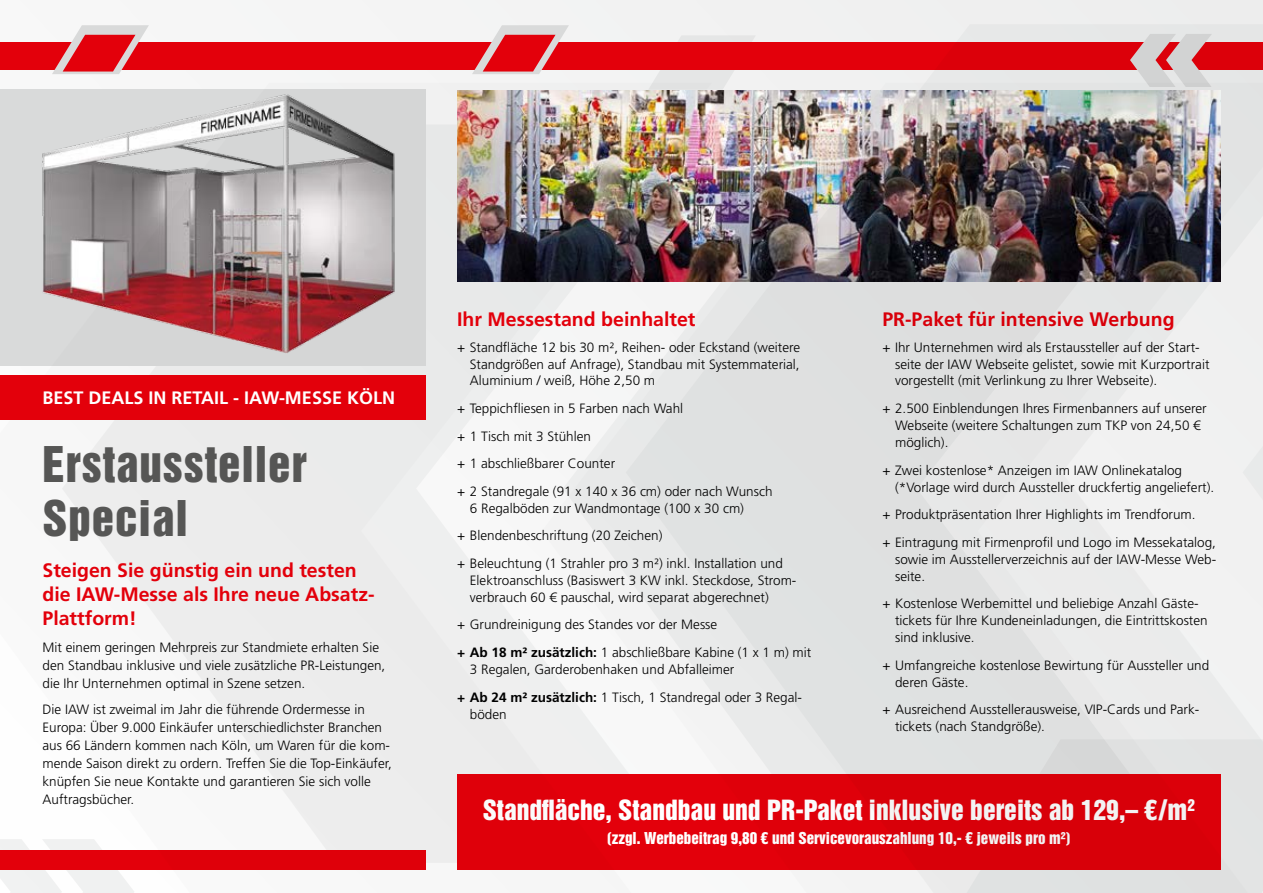
<style>
.page{position:relative;width:1263px;height:893px;background:#f4f4f4}
.page>*{position:absolute;margin:0;border:0;box-sizing:border-box;transform-origin:0 0}
.t1{font:45px/54px "Helvetica Inserat LT Std";letter-spacing:.02em;color:#565655}
.t2{font:25.5px "Helvetica Inserat LT Std";color:#fff}
.t3{font:700 19.5px/24px "Frutiger LT Pro";color:#e3000b}
.t4{font:700 18px "Frutiger LT Pro";color:#fff}
.t5{font:15px "Helvetica Inserat LT Std";color:#fff}
.t6{font:300 13.5px/17px "Frutiger LT Pro";color:#000}
.s1{font-weight:700}
</style>
<div class="page">
<div style="left:0;top:43px;width:1263px;height:27px;background:#e3000b"></div>
<svg style="left:52px;top:25px;width:97px;height:49px"></svg>
<svg style="left:472px;top:25px;width:97px;height:49px"></svg>
<svg style="left:626px;top:24px;width:637px;height:59px"></svg>
<img style="left:0;top:83px;width:1263px;height:810px">
<div style="left:0;top:375px;width:425px;height:45px;background:#e3000b"></div>
<h3 class="t4" style="left:43px;top:387px;width:354px">BEST DEALS IN RETAIL - IAW-MESSE KÖLN</h3>
<h1 class="t1" style="left:43px;top:439px;width:266px">Erstaussteller<br>Special</h1>
<h3 class="t3" style="left:43px;top:559px;width:334px">Steigen Sie günstig ein und testen die IAW-Messe als Ihre neue Absatz-<br>Plattform!</h3>
<p class="t6" style="left:43px;top:638px;width:344px;line-height:18px">Mit einem geringen Mehrpreis zur Standmiete erhalten Sie den Standbau inklusive und viele zusätzliche PR-Leistungen, die Ihr Unternehmen optimal in Szene setzen.</p>
<p class="t6" style="left:43px;top:701px;width:351px;line-height:18px">Die IAW ist zweimal im Jahr die führende Ordermesse in Europa: Über 9.000 Einkäufer unterschiedlichster Branchen aus 66 Ländern kommen nach Köln, um Waren für die kom&shy;mende Saison direkt zu ordern. Treffen Sie die Top-Einkäufer, knüpfen Sie neue Kontakte und garantieren Sie sich volle Auftragsbücher.</p>
<h3 class="t3" style="left:457px;top:307px;width:240px">Ihr Messestand beinhaltet</h3>
<p class="t6" style="left:470px;top:338px;width:332px;text-align:justify;text-indent:-13px">+ Standfläche 12 bis 30 m², Reihen- oder Eckstand (weitere Standgrößen auf Anfrage), Standbau mit Systemmaterial, Aluminium / weiß, Höhe 2,50 m</p>
<p class="t6" style="left:457px;top:395px;width:317px;line-height:27.6px">+ Teppichfliesen in 5 Farben nach Wahl<br>+ 1 Tisch mit 3 Stühlen<br>+ 1 abschließbarer Counter<br>+ 2 Standregale (91 x 140 x 36 cm) oder nach Wunsch</p>
<p class="t6" style="left:457px;top:494px;width:327px;line-height:27.6px;text-indent:13px">6 Regalböden zur Wandmontage (100 x 30 cm)<br>+ Blendenbeschriftung (20 Zeichen)<br>+ Beleuchtung (1 Strahler pro 3 m²) inkl. Installation und</p>
<p class="t6" style="left:470px;top:572px;width:328px">Elektroanschluss (Basiswert 3 KW inkl. Steckdose, Strom&shy;verbrauch 60 € pauschal, wird separat abgerechnet)</p>
<p class="t6" style="left:457px;top:611px;width:356px;line-height:27.6px">+ Grundreinigung des Standes vor der Messe<br><span class="s1">+ Ab 18 m² zusätzlich:</span> 1 abschließbare Kabine (1 x 1 m) mit</p>
<p class="t6" style="left:457px;top:656px;width:346px;line-height:27.6px;text-indent:13px">3 Regalen, Garderobenhaken und Abfalleimer<br><span class="s1">+ Ab 24 m² zusätzlich:</span> 1 Tisch, 1 Standregal oder 3 Regal-</p>
<p class="t6" style="left:470px;top:705px;width:38px">böden</p>
<h3 class="t3" style="left:882px;top:307px;width:294px">PR-Paket für intensive Werbung</h3>
<p class="t6" style="left:895px;top:338px;width:316px;text-indent:-13px">+ Ihr Unternehmen wird als Erstaussteller auf der Start&shy;seite der IAW Webseite gelistet, sowie mit Kurzportrait vorgestellt (mit Verlinkung zu Ihrer Webseite).</p>
<p class="t6" style="left:895px;top:400px;width:313px;text-indent:-13px">+ 2.500 Einblendungen Ihres Firmenbanners auf unserer<br>Webseite (weitere Schaltungen zum TKP von 24,50 € möglich).</p>
<p class="t6" style="left:895px;top:461px;width:321px;text-indent:-13px">+ Zwei kostenlose* Anzeigen im IAW Onlinekatalog (*Vorlage wird durch Aussteller druckfertig angeliefert).</p>
<p class="t6" style="left:882px;top:501px;width:335px;line-height:27.6px">+ Produktpräsentation Ihrer Highlights im Trendforum.<br>+ Eintragung mit Firmenprofil und Logo im Messekatalog,</p>
<p class="t6" style="left:895px;top:551px;width:323px">sowie im Ausstellerverzeichnis auf der IAW-Messe Web&shy;seite.</p>
<p class="t6" style="left:895px;top:595px;width:314px;text-indent:-13px">+ Kostenlose Werbemittel und beliebige Anzahl Gäste&shy;tickets für Ihre Kundeneinladungen, die Eintrittskosten sind inklusive.</p>
<p class="t6" style="left:895px;top:657px;width:316px;text-indent:-13px">+ Umfangreiche kostenlose Bewirtung für Aussteller und deren Gäste.</p>
<p class="t6" style="left:895px;top:701px;width:306px;text-indent:-13px">+ Ausreichend Ausstellerausweise, VIP-Cards und Park&shy;tickets (nach Standgröße).</p>
<h2 class="t2" style="left:483px;top:795px;width:713px">Standfläche, Standbau und PR-Paket inklusive bereits ab 129,– € /m<sup>2</sup></h2>
<p class="t5" style="left:607px;top:829px;width:465px">(zzgl. Werbebeitrag 9,80 € und Servicevorauszahlung 10,- € jeweils pro m²)</p>
</div>
